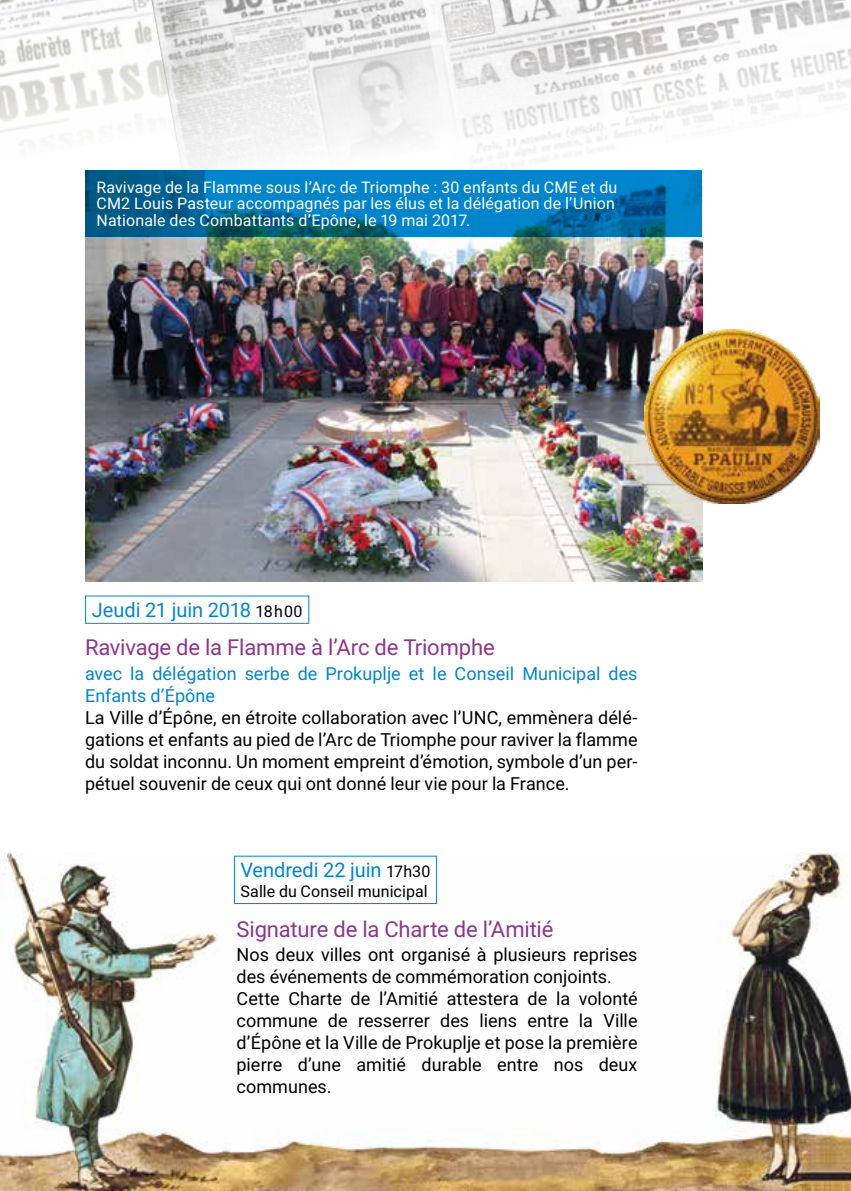
<style>
.page{position:relative;width:851px;height:1191px;background:#fff}
.page>*{position:absolute;margin:0;border:0;box-sizing:border-box;transform-origin:0 0}
.t1{font:22px "Roboto";letter-spacing:-.01em;color:#8c368b}
.t2{font:20px "Roboto";letter-spacing:-.005em;color:#0086ce}
.t3{font:18px/22px "Roboto";color:#000;text-align:justify}
.t4{font:18px/22px "Roboto";color:#0086ce}
.t5{font:16px/16px "Roboto";letter-spacing:.01em;color:#fff}
.t6{font:16px "Roboto";letter-spacing:.005em;color:#000}
.s1{font-size:16px;color:#000}
</style>
<div class="page">
<img style="left:0;top:0;width:151px;height:143px">
<img style="left:151px;top:0;width:271px;height:170px">
<img style="left:422px;top:0;width:428px;height:180px">
<img style="left:0;top:852px;width:850px;height:339px">
<img style="left:85px;top:237px;width:617px;height:344px">
<svg style="left:85px;top:170px;width:617px;height:67px;background:#0074af"></svg>
<div style="left:85px;top:595px;width:224px;height:29px;border:1px solid #0086ce"></div>
<div style="left:234px;top:855px;width:203px;height:49px;border:1px solid #0086ce"></div>
<img style="left:644px;top:329px;width:175px;height:174px">
<p class="t5" style="left:96px;top:179px;width:522px">Ravivage de la Flamme sous l’Arc de Triomphe : 30 enfants du CME et du<br>CM2 Louis Pasteur accompagnés par les élus et la délégation de l’Union<br>Nationale des Combattants d’Epône, le 19 mai 2017.</p>
<p class="t2" style="left:92px;top:596px;width:212px">Jeudi 21 juin 2018 <span class="s1">18 h 00</span></p>
<p class="t1" style="left:85px;top:631px;width:411px">Ravivage de la Flamme à l’Arc de Triomphe</p>
<p class="t4" style="left:85px;top:661px;width:554px">avec la délégation serbe de Prokuplje et le Conseil Municipal des<br>Enfants d’Épône</p>
<p class="t3" style="left:85px;top:705px;width:554px">La Ville d’Épône, en étroite collaboration avec l’UNC, emmènera délé&shy;gations et enfants au pied de l’Arc de Triomphe pour raviver la flamme du soldat inconnu. Un moment empreint d’émotion, symbole d’un per&shy;pétuel souvenir de ceux qui ont donné leur vie pour la France.</p>
<p class="t2" style="left:240px;top:856px;width:191px">Vendredi 22 juin <span class="s1">17h30</span></p>
<p class="t6" style="left:240px;top:880px;width:189px">Salle du Conseil municipal</p>
<p class="t1" style="left:236px;top:913px;width:318px">Signature de la Charte de l’Amitié</p>
<p class="t3" style="left:236px;top:943px;width:402px;text-align:left">Nos deux villes ont organisé à plusieurs reprises des événements de commémoration conjoints.<br>Cette Charte de l’Amitié attestera de la volonté commune de resserrer des liens entre la Ville d’Épône et la Ville de Prokuplje et pose la première pierre d’une amitié durable entre nos deux communes.</p>
</div>
